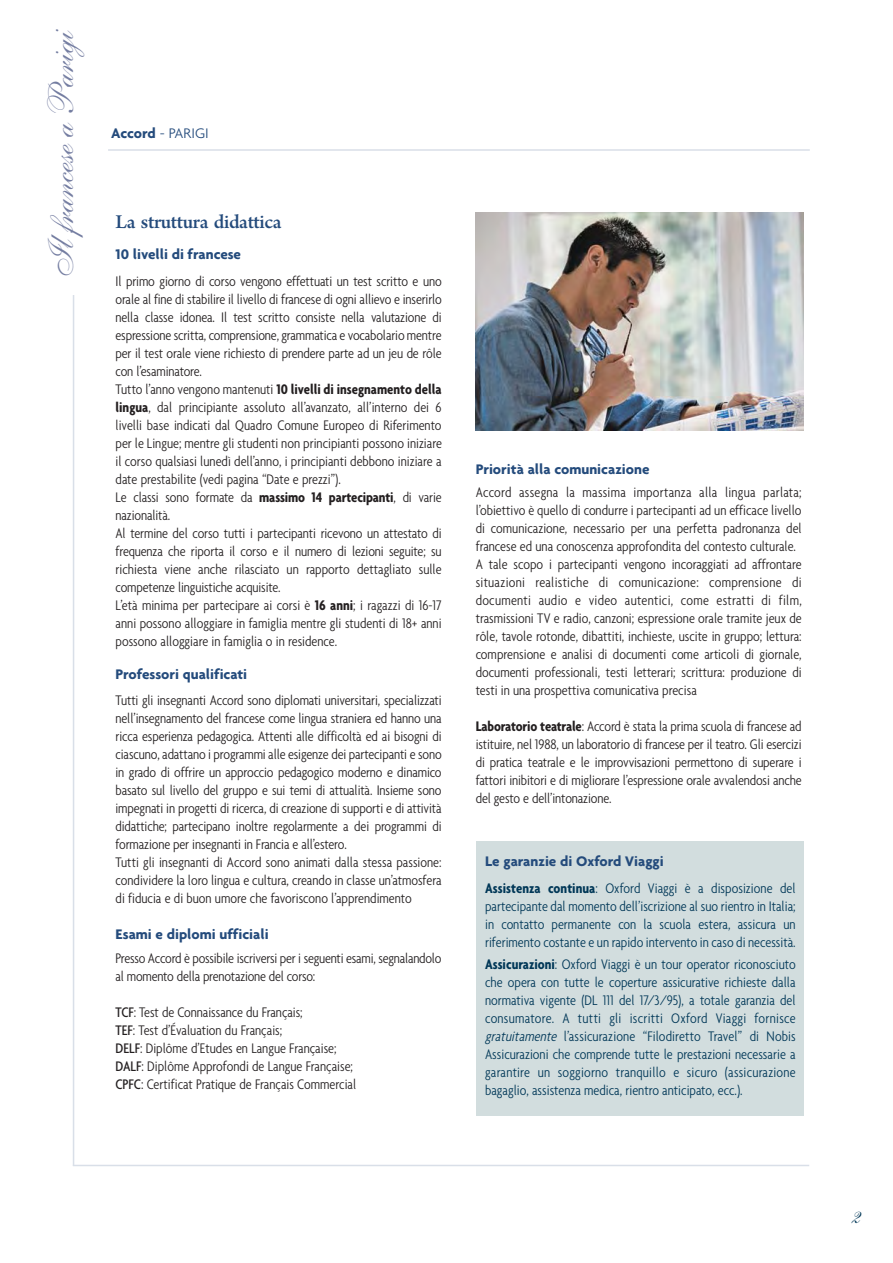
<style>
.page{position:relative;width:893px;height:1263px;background:#fff}
.page>*{position:absolute;margin:0;border:0;box-sizing:border-box;transform-origin:0 0}
.t1{font:36px "Shelley Allegro Script";color:#747da1}
.t2{font:500 27px "Adobe Naskh";letter-spacing:-.015em;color:#244b7c}
.t3{font:24px "Shelley Allegro Script";color:#003757}
.t4{font:300 condensed 15px/18px "Agenda";letter-spacing:-.005em;color:#231f20}
.t5{font:300 condensed 15px/18px "Agenda";color:#003757;text-align:justify}
.t6{font:700 15px "Agenda";color:#244b7c}
.t7{font:300 15px "Agenda";color:#244b7c}
.s1{font-weight:700}
.s2{font-weight:500}
.s3{font-weight:700;font-stretch:normal;color:#244b7c}
.s4{font-style:italic}
</style>
<div class="page">
<hr style="left:108px;top:149px;width:701px;height:2px;background:#d9dfe8">
<hr style="left:73px;top:1165px;width:736px;height:1px;background:#d9dfe8">
<hr style="left:73px;top:295px;width:1px;height:871px;background:#d9dfe8">
<img style="left:476px;top:212px;width:327px;height:218px">
<div style="left:476px;top:841px;width:328px;height:275px;background:#d2ddde"></div>
<h1 class="t1" style="left:52px;top:282px;width:254px;rotate:-90deg">Il francesea Parigi</h1>
<p class="t7" style="left:111px;top:128px;width:99px"><span class="s1">Accord</span> - PARIGI</p>
<h2 class="t2" style="left:115px;top:203px;width:167px">La struttura didattica</h2>
<p class="t6" style="left:115px;top:249px;width:127px">10 livelli di francese</p>
<p class="t4" style="left:115px;top:273px;width:328px">Il primo giorno di corso vengono effettuati un test scritto e uno orale al fine di stabilire il livello di francese di ogni allievo e inserirlo nella classe idonea. Il test scritto consiste nella valutazione di espressione scritta, comprensione, grammatica e vocabolario mentre per il test orale viene richiesto di prendere parte ad un jeu de rôle con l’esaminatore.<br>Tutto l’anno vengono mantenuti <span class="s1">10 livelli di insegnamento della lingua</span>, dal principiante assoluto all’avanzato, all’interno dei 6 livelli base indicati dal Quadro Comune Europeo di Riferimento per le Lingue; mentre gli studenti non principianti possono iniziare il corso qualsiasi lunedì dell’anno, i principianti debbono iniziare a date prestabilite (vedi pagina “Date e prezzi”).<br>Le classi sono formate da <span class="s1">massimo 14 partecipanti</span>, di varie nazionalità.<br>Al termine del corso tutti i partecipanti ricevono un attestato di frequenza che riporta il corso e il numero di lezioni seguite; su richiesta viene anche rilasciato un rapporto dettagliato sulle competenze linguistiche acquisite.<br>L’età minima per partecipare ai corsi è <span class="s1">16 anni</span>; i ragazzi di 16-17 anni possono alloggiare in famiglia mentre gli studenti di 18+ anni possono alloggiare in famiglia o in residence.</p>
<p class="t6" style="left:116px;top:668px;width:133px">Professori qualificati</p>
<p class="t4" style="left:115px;top:693px;width:327px">Tutti gli insegnanti Accord sono diplomati universitari, specializzati nell’insegnamento del francese come lingua straniera ed hanno una ricca esperienza pedagogica. Attenti alle difficoltà ed ai bisogni di ciascuno, adattano i programmi alle esigenze dei partecipanti e sono in grado di offrire un approccio pedagogico moderno e dinamico basato sul livello del gruppo e sui temi di attualità. Insieme sono impegnati in progetti di ricerca, di creazione di supporti e di attività didattiche; partecipano inoltre regolarmente a dei programmi di formazione per insegnanti in Francia e all’estero.<br>Tutti gli insegnanti di Accord sono animati dalla stessa passione: condividere la loro lingua e cultura, creando in classe un’atmosfera di fiducia e di buon umore che favoriscono l’apprendimento</p>
<p class="t6" style="left:115px;top:929px;width:155px">Esami e diplomi ufficiali</p>
<p class="t4" style="left:115px;top:950px;width:327px">Presso Accord è possibile iscriversi per i seguenti esami, segnalandolo al momento della prenotazione del corso:</p>
<p class="t4" style="left:115px;top:1004px;width:242px"><span class="s2">TCF</span>: Test de Connaissance du Français;<br><span class="s2">TEF</span>: Test d’Évaluation du Français;<br><span class="s2">DELF</span>: Diplôme d’Etudes en Langue Française; <span class="s2">DALF</span>: Diplôme Approfondi de Langue Française; <span class="s2">CPFC</span>: Certificat Pratique de Français Commercial</p>
<p class="t6" style="left:475px;top:463px;width:175px">Priorità alla comunicazione</p>
<p class="t4" style="left:475px;top:485px;width:327px">Accord assegna la massima importanza alla lingua parlata; l’obiettivo è quello di condurre i partecipanti ad un efficace livello di comunicazione, necessario per una perfetta padronanza del francese ed una conoscenza approfondita del contesto culturale.<br>A tale scopo i partecipanti vengono incoraggiati ad affrontare situazioni realistiche di comunicazione: comprensione di documenti audio e video autentici, come estratti di film, trasmissioni TV e radio, canzoni; espressione orale tramite jeux de rôle, tavole rotonde, dibattiti, inchieste, uscite in gruppo; lettura: comprensione e analisi di documenti come articoli di giornale, documenti professionali, testi letterari; scrittura: produzione di testi in una prospettiva comunicativa precisa</p>
<p class="t4" style="left:475px;top:719px;width:327px;text-align:justify"><span class="s1">Laboratorio teatrale</span>: Accord è stata la prima scuola di francese ad istituire, nel 1988, un laboratorio di francese per il teatro. Gli esercizi di pratica teatrale e le improvvisazioni permettono di superare i fattori inibitori e di migliorare l’espressione orale avvalendosi anche del gesto e dell’intonazione.</p>
<p class="t5" style="left:485px;top:850px;width:312px;line-height:26.5px"><span class="s3">Le garanzie di Oxford Viaggi<br></span><span class="s1">Assistenza continua</span>: Oxford Viaggi è a disposizione del</p>
<p class="t5" style="left:485px;top:898px;width:312px">partecipante dal momento dell’iscrizione al suo rientro in Italia; in contatto permanente con la scuola estera, assicura un riferimento costante e un rapido intervento in caso di necessità.</p>
<p class="t5" style="left:485px;top:957px;width:312px"><span class="s1">Assicurazioni</span>: Oxford Viaggi è un tour operator riconosciuto che opera con tutte le coperture assicurative richieste dalla normativa vigente (DL 111 del 17/3/95), a totale garanzia del consumatore. A tutti gli iscritti Oxford Viaggi fornisce <span class="s4">gratuitamente</span> l’assicurazione “Filodiretto Travel” di Nobis Assicurazioni che comprende tutte le prestazioni necessarie a garantire un soggiorno tranquillo e sicuro (assicurazione bagaglio, assistenza medica, rientro anticipato, ecc.).</p>
<h3 class="t3" style="left:847px;top:1208px;width:11px">2</h3>
</div>
